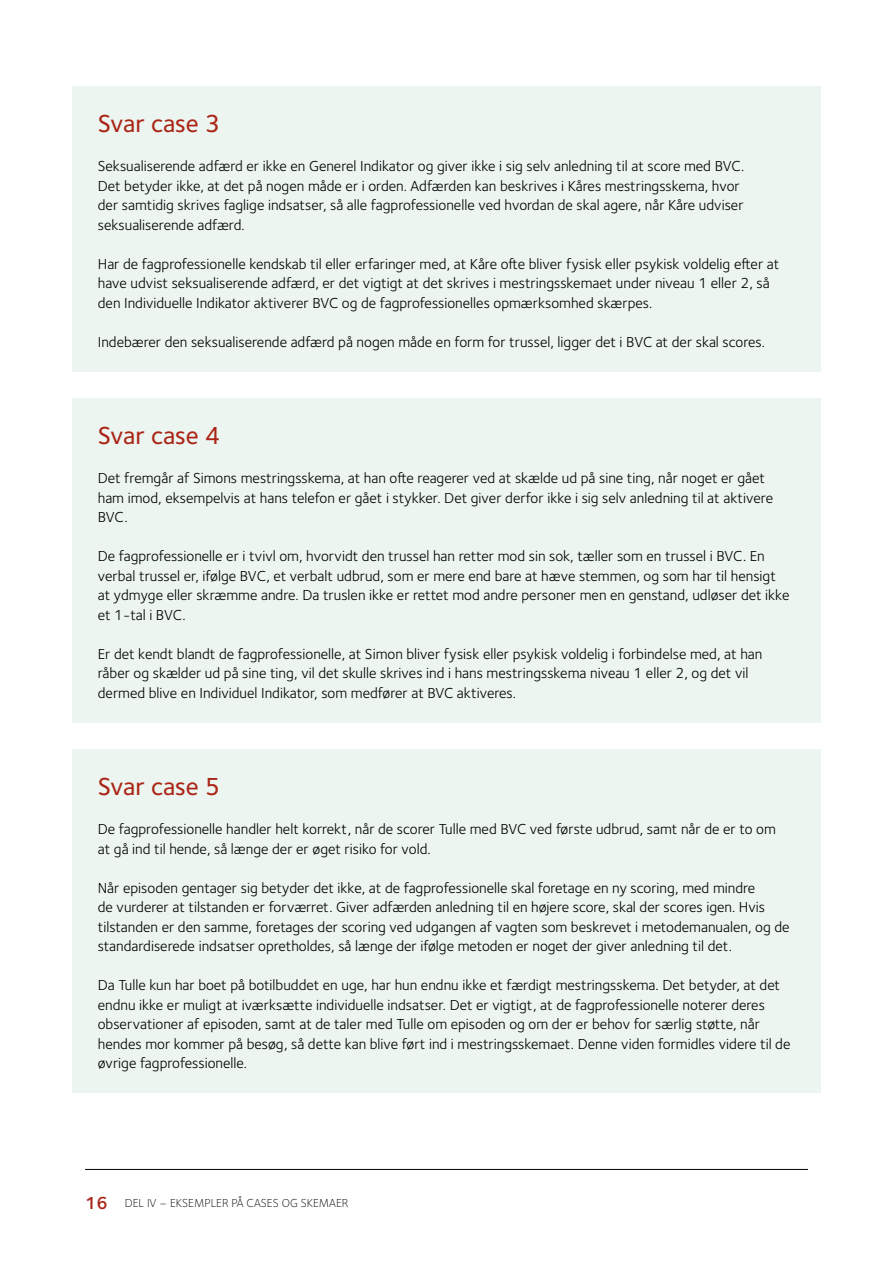
<style>
.page{position:relative;width:893px;height:1263px;background:#fff}
.page>*{position:absolute;margin:0;border:0;box-sizing:border-box;transform-origin:0 0}
.H2_overskrift_17_13_kasse{font:500 25.5px "Foundry Sterling";letter-spacing:-.005em;color:#aa2517}
.BRØD_10_13_kasse{font:15px/19.5px "Foundry Sterling";color:#000}
.t1{font:300 12px "Foundry Sterling";color:#000}
.s1{font-weight:600;font-size:18px;color:#aa2517}
</style>
<div class="page">
<hr style="left:85px;top:1169px;width:723px;height:1px;background:#000">
<div style="left:72px;top:86px;width:749px;height:65px;background:#ecf5ef"></div>
<div style="left:72px;top:144px;width:749px;height:110px;background:#ecf5ef"></div>
<div style="left:72px;top:241px;width:749px;height:91px;background:#ecf5ef"></div>
<div style="left:72px;top:319px;width:749px;height:52px;background:#ecf5ef"></div>
<div style="left:72px;top:398px;width:749px;height:65px;background:#ecf5ef"></div>
<div style="left:72px;top:456px;width:749px;height:91px;background:#ecf5ef"></div>
<div style="left:72px;top:534px;width:749px;height:110px;background:#ecf5ef"></div>
<div style="left:72px;top:631px;width:749px;height:91px;background:#ecf5ef"></div>
<div style="left:72px;top:749px;width:749px;height:65px;background:#ecf5ef"></div>
<div style="left:72px;top:807px;width:749px;height:71px;background:#ecf5ef"></div>
<div style="left:72px;top:865px;width:749px;height:111px;background:#ecf5ef"></div>
<div style="left:72px;top:963px;width:749px;height:130px;background:#ecf5ef"></div>
<h2 class="H2_overskrift_17_13_kasse" style="left:98px;top:109px;width:124px">Svar case 3</h2>
<p class="BRØD_10_13_kasse" style="left:98px;top:156px;width:648px">Seksualiserende adfærd er ikke en Generel Indikator og giver ikke i sig selv anledning til at score med BVC.<br>Det betyder ikke, at det på nogen måde er i orden. Adfærden kan beskrives i Kåres mestringsskema, hvor der samtidig skrives faglige indsatser, så alle fagprofessionelle ved hvordan de skal agere, når Kåre udviser seksualiserende adfærd.</p>
<p class="BRØD_10_13_kasse" style="left:98px;top:254px;width:683px">Har de fagprofessionelle kendskab til eller erfaringer med, at Kåre ofte bliver fysisk eller psykisk voldelig efter at have udvist seksualiserende adfærd, er det vigtigt at det skrives i mestringsskemaet under niveau 1 eller 2, så den Individuelle Indikator aktiverer BVC og de fagprofessionelles opmærksomhed skærpes.</p>
<p class="BRØD_10_13_kasse" style="left:98px;top:332px;width:669px">Indebærer den seksualiserende adfærd på nogen måde en form for trussel, ligger det i BVC at der skal scores.</p>
<h2 class="H2_overskrift_17_13_kasse" style="left:98px;top:421px;width:124px">Svar case 4</h2>
<p class="BRØD_10_13_kasse" style="left:98px;top:468px;width:677px">Det fremgår af Simons mestringsskema, at han ofte reagerer ved at skælde ud på sine ting, når noget er gået ham imod, eksempelvis at hans telefon er gået i stykker. Det giver derfor ikke i sig selv anledning til at aktivere<br>BVC.</p>
<p class="BRØD_10_13_kasse" style="left:98px;top:546px;width:693px">De fagprofessionelle er i tvivl om, hvorvidt den trussel han retter mod sin sok, tæller som en trussel i BVC. En verbal trussel er, ifølge BVC, et verbalt udbrud, som er mere end bare at hæve stemmen, og som har til hensigt at ydmyge eller skræmme andre. Da truslen ikke er rettet mod andre personer men en genstand, udløser det ikke et 1-tal i BVC.</p>
<p class="BRØD_10_13_kasse" style="left:98px;top:644px;width:666px">Er det kendt blandt de fagprofessionelle, at Simon bliver fysisk eller psykisk voldelig i forbindelse med, at han råber og skælder ud på sine ting, vil det skulle skrives ind i hans mestringsskema niveau 1 eller 2, og det vil dermed blive en Individuel Indikator, som medfører at BVC aktiveres.</p>
<h2 class="H2_overskrift_17_13_kasse" style="left:98px;top:772px;width:124px">Svar case 5</h2>
<p class="BRØD_10_13_kasse" style="left:98px;top:819px;width:680px">De fagprofessionelle handler helt korrekt, når de scorer Tulle med BVC ved første udbrud, samt når de er to om at gå ind til hende, så længe der er øget risiko for vold.</p>
<p class="BRØD_10_13_kasse" style="left:98px;top:878px;width:693px">Når episoden gentager sig betyder det ikke, at de fagprofessionelle skal foretage en ny scoring, med mindre<br>de vurderer at tilstanden er forværret. Giver adfærden anledning til en højere score, skal der scores igen. Hvis tilstanden er den samme, foretages der scoring ved udgangen af vagten som beskrevet i metodemanualen, og de standardiserede indsatser opretholdes, så længe der ifølge metoden er noget der giver anledning til det.</p>
<p class="BRØD_10_13_kasse" style="left:98px;top:975px;width:694px">Da Tulle kun har boet på botilbuddet en uge, har hun endnu ikke et færdigt mestringsskema. Det betyder, at det endnu ikke er muligt at iværksætte individuelle indsatser. Det er vigtigt, at de fagprofessionelle noterer deres observationer af episoden, samt at de taler med Tulle om episoden og om der er behov for særlig støtte, når hendes mor kommer på besøg, så dette kan blive ført ind i mestringsskemaet. Denne viden formidles videre til de øvrige fagprofessionelle.</p>
<p class="t1" style="left:85px;top:1196px;width:265px"><span class="s1">16</span> DEL IV – EKSEMPLER PÅ CASES OG SKEMAER</p>
</div>
